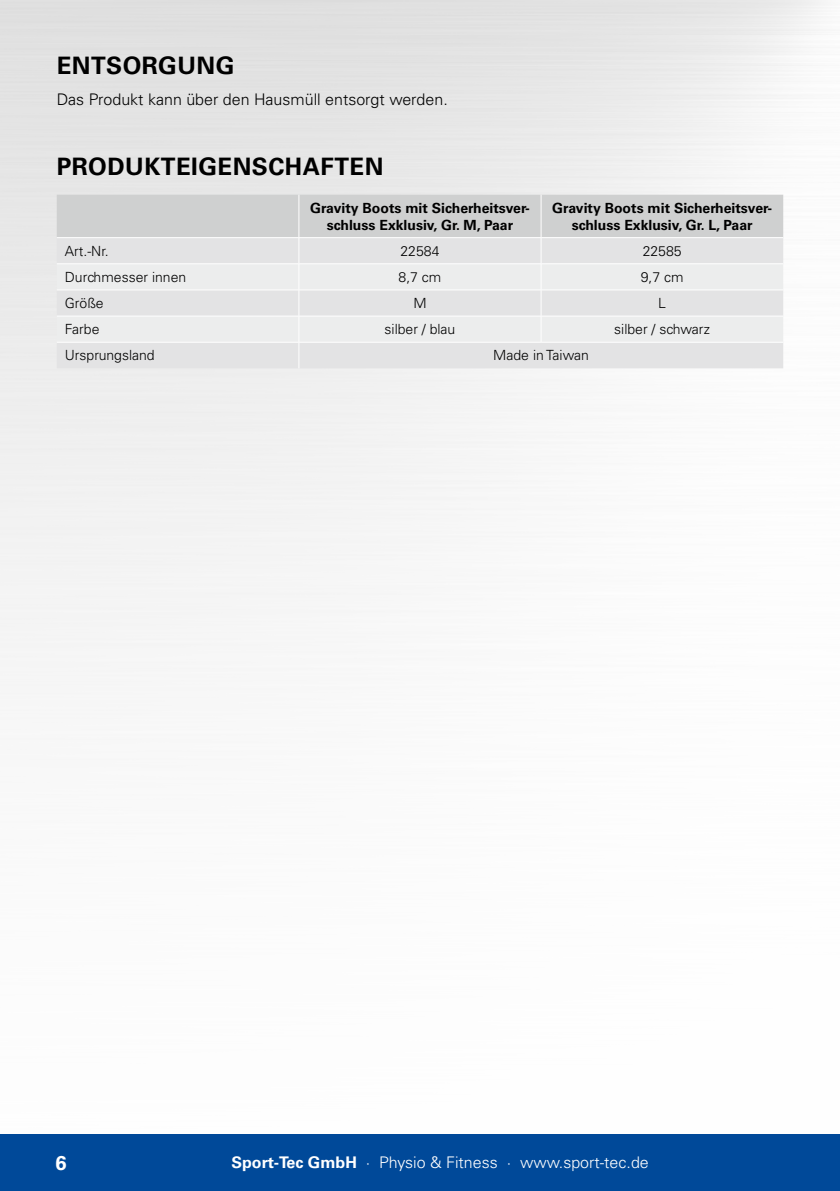
<style>
.page{position:relative;width:840px;height:1191px;background:#fff}
.page>*{position:absolute;margin:0;border:0;box-sizing:border-box;transform-origin:0 0}
.t1{font:700 24px "Univers LT Std";letter-spacing:.02em;color:#000}
.t2{font:700 20px "Univers LT Std";color:#fff}
.t3{font:300 16px "Univers LT Std";color:#fff}
.t4{font:300 16px "Univers LT Std";color:#000}
.t5{font:700 14px/16.8px "Univers LT Std";color:#000;text-align:center}
.t6{font:300 14px "Univers LT Std";color:#000}
.s1{font-weight:700}
</style>
<div class="page">
<div style="left:0;top:1134px;width:839px;height:57px;background:#004999"></div>
<svg style="left:57px;top:195px;width:725px;height:173px;background:#e1e1e2"></svg>
<hr style="left:57px;top:237px;width:242px;height:1px;background:#fff">
<hr style="left:540px;top:237px;width:242px;height:1px;background:#fff">
<hr style="left:57px;top:289px;width:242px;height:1px;background:#fff">
<hr style="left:540px;top:289px;width:242px;height:1px;background:#fff">
<hr style="left:57px;top:316px;width:242px;height:1px;background:#fff">
<hr style="left:540px;top:316px;width:242px;height:1px;background:#fff">
<hr style="left:57px;top:342px;width:242px;height:1px;background:#fff">
<hr style="left:540px;top:342px;width:242px;height:1px;background:#fff">
<hr style="left:57px;top:263px;width:242px;height:1px;background:#fff">
<hr style="left:540px;top:263px;width:242px;height:1px;background:#fff">
<h1 class="t1" style="left:57px;top:53px;width:179px">ENTSORGUNG</h1>
<p class="t4" style="left:57px;top:90px;width:392px">Das Produkt kann über den Hausmüll entsorgt werden.</p>
<h1 class="t1" style="left:57px;top:154px;width:328px">PRODUKTEIGENSCHAFTEN</h1>
<p class="t5" style="left:310px;top:199px;width:221px">Gravity Boots mit Sicherheitsver&shy;schluss Exklusiv, Gr. M, Paar</p>
<p class="t5" style="left:552px;top:199px;width:221px">Gravity Boots mit Sicherheitsver&shy;schluss Exklusiv, Gr. L, Paar</p>
<p class="t6" style="left:65px;top:243px;width:46px">Art.-Nr.</p>
<p class="t6" style="left:400px;top:243px;width:40px">22584</p>
<p class="t6" style="left:642px;top:243px;width:40px">22585</p>
<p class="t6" style="left:65px;top:269px;width:123px">Durchmesser innen</p>
<p class="t6" style="left:398px;top:269px;width:44px">8,7 cm</p>
<p class="t6" style="left:640px;top:269px;width:44px">9,7 cm</p>
<p class="t6" style="left:65px;top:295px;width:40px">Größe</p>
<p class="t6" style="left:413px;top:295px;width:15px">M</p>
<p class="t6" style="left:658px;top:295px;width:9px">L</p>
<p class="t6" style="left:65px;top:321px;width:36px">Farbe</p>
<p class="t6" style="left:384px;top:321px;width:72px">silber / blau</p>
<p class="t6" style="left:614px;top:321px;width:97px">silber / schwarz</p>
<p class="t6" style="left:65px;top:347px;width:91px">Ursprungsland</p>
<p class="t6" style="left:493px;top:347px;width:97px">Made in Taiwan</p>
<h2 class="t2" style="left:56px;top:1152px;width:13px">6</h2>
<p class="t3" style="left:231px;top:1156px;width:418px"><span class="s1">Sport-Tec GmbH</span> ∙ Physio &amp; Fitness ∙ www.sport-tec.de</p>
</div>
